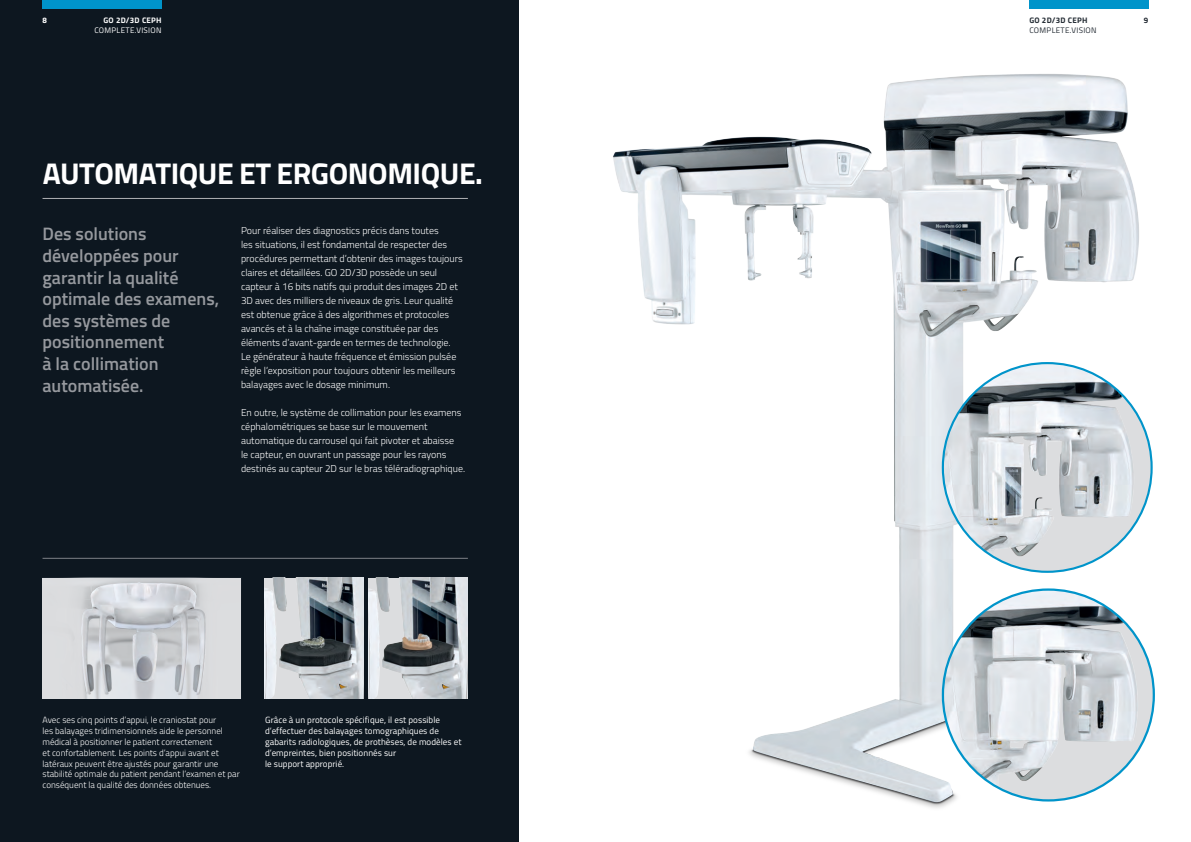
<style>
.page{position:relative;width:1191px;height:842px;background:#fff}
.page>*{position:absolute;margin:0;border:0;box-sizing:border-box;transform-origin:0 0}
._01_titolo{font:700 30px "Titillium";letter-spacing:-.015em;color:#fff}
._02_sottotitolo{font:600 18px/21.6px "Titillium";color:#96999e}
._03_corpo_testo{font:300 10px/14px "Titillium";color:#fff}
._03_corpo_testo-2{font:300 9px/10.8px "Titillium";color:#fff}
._03_corpo_testo-3{font:9px/10.8px "Titillium";letter-spacing:.005em;color:#fff}
.t1{font:8px "Titillium";letter-spacing:.04em;color:#222a32}
.t2{font:8px "Titillium";letter-spacing:.04em;color:#fff}
.t3{font:700 8px "Titillium";letter-spacing:.03em;color:#222a32}
.t4{font:700 8px "Titillium";letter-spacing:.03em;color:#fff}
</style>
<div class="page">
<div style="left:1029px;top:0;width:119px;height:9px;background:#0094ca"></div>
<div style="left:0;top:0;width:519px;height:842px;background:#0d1720"></div>
<hr style="left:43px;top:198px;width:425px;height:1px;background:#b0b2b5">
<div style="left:43px;top:0;width:119px;height:9px;background:#0094ca"></div>
<img style="left:613px;top:74px;width:542px;height:734px">
<img style="left:943px;top:363px;width:208px;height:209px;border-radius:104px">
<img style="left:943px;top:590px;width:210px;height:210px;border-radius:105px">
<hr style="left:43px;top:558px;width:425px;height:1px;background:#7d8186">
<img style="left:264px;top:578px;width:100px;height:120px">
<img style="left:368px;top:578px;width:100px;height:120px">
<img style="left:43px;top:578px;width:198px;height:120px">
<p class="t4" style="left:43px;top:14px;width:6px">8</p>
<p class="t4" style="left:103px;top:14px;width:60px">GO 2D/3D CEPH</p>
<p class="t3" style="left:1144px;top:14px;width:6px">9</p>
<p class="t2" style="left:94px;top:24px;width:69px">COMPLETE.VISION</p>
<p class="t3" style="left:1029px;top:14px;width:60px">GO 2D/3D CEPH</p>
<p class="t1" style="left:1029px;top:24px;width:69px">COMPLETE.VISION</p>
<p class="_01_titolo" style="left:43px;top:151px;width:441px">AUTOMATIQUE ET ERGONOMIQUE.</p>
<p class="_02_sottotitolo" style="left:43px;top:222px;width:178px">Des solutions développées pour garantir la qualité optimale des examens, des systèmes de positionnement<br>à la collimation automatisée.</p>
<p class="_03_corpo_testo" style="left:241px;top:223px;width:223px">Pour réaliser des diagnostics précis dans toutes<br>les situations, il est fondamental de respecter des procédures permettant d’obtenir des images toujours claires et détaillées. GO 2D/3D possède un seul capteur à 16 bits natifs qui produit des images 2D et 3D avec des milliers de niveaux de gris. Leur qualité est obtenue grâce à des algorithmes et protocoles avancés et à la chaîne image constituée par des éléments d’avant-garde en termes de technologie.<br>Le générateur à haute fréquence et émission pulsée règle l’exposition pour toujours obtenir les meilleurs balayages avec le dosage minimum.</p>
<p class="_03_corpo_testo" style="left:241px;top:405px;width:226px">En outre, le système de collimation pour les examens céphalométriques se base sur le mouvement automatique du carrousel qui fait pivoter et abaisse<br>le capteur, en ouvrant un passage pour les rayons destinés au capteur 2D sur le bras téléradiographique.</p>
<p class="_03_corpo_testo-2" style="left:43px;top:714px;width:199px">Avec ses cinq points d’appui, le craniostat pour<br>les balayages tridimensionnels aide le personnel médical à positionner le patient correctement<br>et confortablement. Les points d’appui avant et latéraux peuvent être ajustés pour garantir une stabilité optimale du patient pendant l’examen et par conséquent la qualité des données obtenues.</p>
<p class="_03_corpo_testo-3" style="left:265px;top:714px;width:198px">Grâce à un protocole spécifique, il est possible d’effectuer des balayages tomographiques de gabarits radiologiques, de prothèses, de modèles et d’empreintes, bien positionnés sur<br>le support approprié.</p>
</div>
